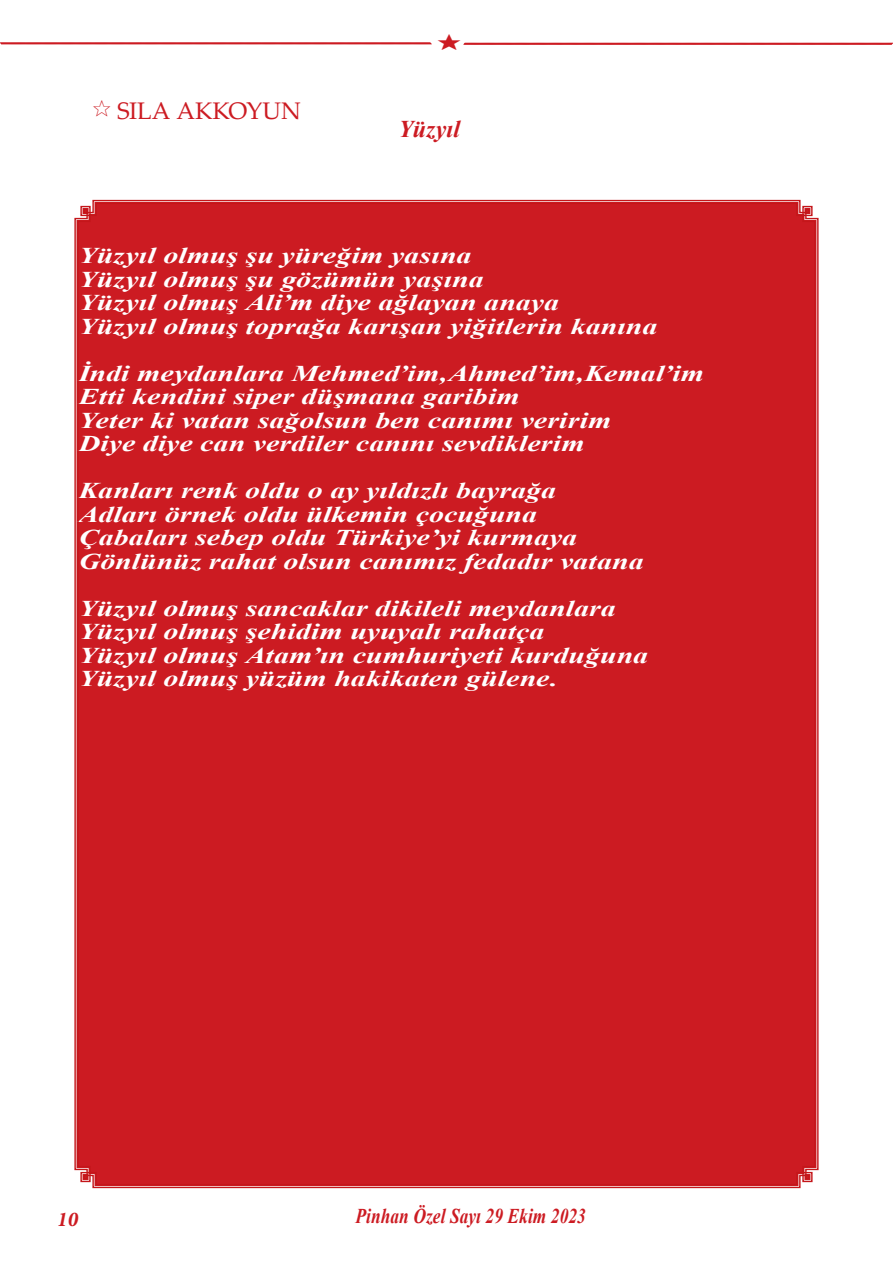
<style>
.page{position:relative;width:893px;height:1263px;background:#fff}
.page>*{position:absolute;margin:0;border:0;box-sizing:border-box;transform-origin:0 0}
.t1{font:27px "Candid";color:#cc1b22;scale:1.33 1}
.t2{font:24px "Palatino Linotype";color:#cc1b22}
.t3{font:italic 700 24px "Times New Roman";color:#cc1b22}
.Yazi{font:italic 700 22.5px "Times New Roman";color:#fff;scale:1.33 1}
.t4{font:italic 700 21px "Times New Roman";letter-spacing:.005em;color:#cc1b22;scale:.83 1}
.t5{font:italic 700 21px "Minion Pro";color:#cc1b22}
.s1{font-family:"Candid";font-size:27px}
</style>
<div class="page">
<svg style="left:0;top:42px;width:432px;height:3px"></svg>
<svg style="left:463px;top:42px;width:430px;height:3px"></svg>
<div style="left:77px;top:202px;width:739px;height:984px;background:#cc1b22"></div>
<p class="t2" style="left:92px;top:94px;width:210px"><span class="s1">E</span> SILA AKKOYUN</p>
<p class="t1" style="left:437px;top:28px;width:20px">e</p>
<p class="t3" style="left:398px;top:113px;width:63px">Yüzyıl</p>
<p class="Yazi" style="left:79px;top:240px;width:297px">Yüzyıl olmuş şu yüreğim yasına</p>
<p class="Yazi" style="left:79px;top:264px;width:306px">Yüzyıl olmuş şu gözümün yaşına</p>
<p class="Yazi" style="left:79px;top:287px;width:363px">Yüzyıl olmuş Ali’m diye ağlayan anaya</p>
<p class="Yazi" style="left:79px;top:311px;width:437px">Yüzyıl olmuş toprağa karışan yiğitlerin kanına</p>
<p class="Yazi" style="left:79px;top:358px;width:472px">İndi meydanlara Mehmed’im,Ahmed’im,Kemal’im</p>
<p class="Yazi" style="left:79px;top:381px;width:333px">Etti kendini siper düşmana garibim</p>
<p class="Yazi" style="left:79px;top:405px;width:402px">Yeter ki vatan sağolsun ben canımı veririm</p>
<p class="Yazi" style="left:79px;top:428px;width:382px">Diye diye can verdiler canını sevdiklerim</p>
<p class="Yazi" style="left:79px;top:475px;width:360px">Kanları renk oldu o ay yıldızlı bayrağa</p>
<p class="Yazi" style="left:79px;top:499px;width:346px">Adları örnek oldu ülkemin çocuğuna</p>
<p class="Yazi" style="left:79px;top:522px;width:376px">Çabaları sebep oldu Türkiye’yi kurmaya</p>
<p class="Yazi" style="left:79px;top:546px;width:426px">Gönlünüz rahat olsun canımız fedadır vatana</p>
<p class="Yazi" style="left:79px;top:593px;width:405px">Yüzyıl olmuş sancaklar dikileli meydanlara</p>
<p class="Yazi" style="left:79px;top:616px;width:352px">Yüzyıl olmuş şehidim uyuyalı rahatça</p>
<p class="Yazi" style="left:79px;top:640px;width:430px">Yüzyıl olmuş Atam’ın cumhuriyeti kurduğuna</p>
<p class="Yazi" style="left:79px;top:663px;width:362px">Yüzyıl olmuş yüzüm hakikaten gülene.</p>
<p class="t5" style="left:57px;top:1204px;width:22px">10</p>
<p class="t4" style="left:355px;top:1201px;width:279px">Pinhan Özel Sayı 29 Ekim 2023</p>
</div>
